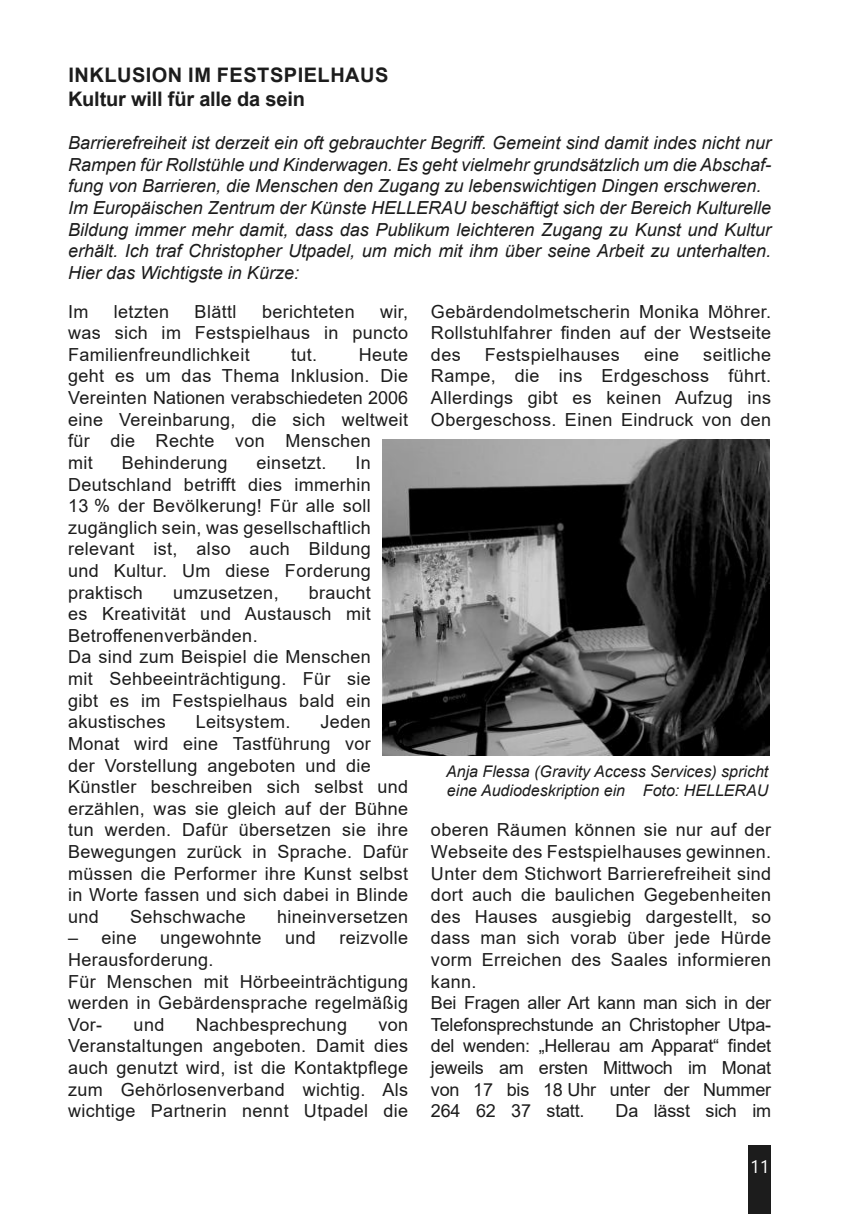
<style>
.page{position:relative;width:862px;height:1214px;background:#fff}
.page>*{position:absolute;margin:0;border:0;box-sizing:border-box;transform-origin:0 0}
.t1{font:700 20px/24px "Arial";letter-spacing:.025em;color:#1c1c1c}
.t2{font:18px/21.6px "Arial";letter-spacing:.02em;color:#1c1c1c;text-align:justify}
.t3{font:italic 18px/21.6px "Arial";color:#1c1c1c}
.t4{font:18px "Arial";letter-spacing:-.01em;color:#1c1c1c}
.t5{font:18px "Segoe UI";color:#fff}
.t6{font:italic 16px/19.2px "Arial";color:#1c1c1c}
</style>
<div class="page">
<div style="left:748px;top:1145px;width:23px;height:68px;background:#1c1c1c"></div>
<img style="left:382px;top:439px;width:388px;height:316px">
<p class="t1" style="left:68px;top:63px;width:322px">InKlUSIon Im FESTSPIElHAUS<br>Kultur will für alle da sein</p>
<p class="t3" style="left:68px;top:132px;width:705px">Barrierefreiheit ist derzeit ein oft gebrauchter Begriff. Gemeint sind damit indes nicht nur Rampen für Rollstühle und Kinderwagen. Es geht vielmehr grundsätzlich um die Abschaf&shy;fung von Barrieren, die Menschen den Zugang zu lebenswichtigen Dingen erschweren.<br>Im Europäischen Zentrum der Künste HELLERAU beschäftigt sich der Bereich Kulturelle Bildung immer mehr damit, dass das Publikum leichteren Zugang zu Kunst und Kultur erhält. Ich traf Christopher Utpadel, um mich mit ihm über seine Arbeit zu unterhalten.<br>Hier das Wichtigste in Kürze:</p>
<p class="t2" style="left:68px;top:302px;width:22px">Im</p>
<p class="t2" style="left:114px;top:302px;width:57px">letzten</p>
<p class="t2" style="left:195px;top:302px;width:43px">Blättl</p>
<p class="t2" style="left:262px;top:302px;width:94px">berichteten</p>
<p class="t2" style="left:431px;top:302px;width:342px">Gebärdendolmetscherin Monika Möhrer.<br>Rollstuhlfahrer finden auf der Westseite des</p>
<p class="t2" style="left:68px;top:302px;width:342px;text-indent:312px">wir, was sich im Festspielhaus in puncto Familienfreundlichkeit</p>
<p class="t2" style="left:431px;top:345px;width:342px;text-indent:272px">seitliche Rampe, die ins Erdgeschoss führt.<br>Allerdings gibt es keinen Aufzug ins Obergeschoss. Einen Eindruck von den</p>
<p class="t2" style="left:485px;top:345px;width:137px">Festspielhauses</p>
<p class="t2" style="left:644px;top:345px;width:37px">eine</p>
<p class="t2" style="left:68px;top:345px;width:342px;text-align:left;text-indent:291px">Heute geht es um das Thema Inklusion. Die<br>Vereinten Nationen verabschiedeten 2006 eine Vereinbarung, die sich weltweit für die Rechte von Menschen<br>mit</p>
<p class="t2" style="left:291px;top:345px;width:28px">tut.</p>
<p class="t2" style="left:68px;top:453px;width:304px;text-indent:287px">In Deutschland betrifft dies immerhin 13 % der Bevölkerung! Für alle soll zugänglich sein, was gesellschaftlich relevant ist, also auch Bildung und Kultur. Um diese Forderung praktisch</p>
<p class="t2" style="left:122px;top:453px;width:107px">Behinderung</p>
<p class="t2" style="left:257px;top:453px;width:71px">einsetzt.</p>
<p class="t2" style="left:68px;top:583px;width:304px;text-align:left;text-indent:241px">braucht es Kreativität und Austausch mit<br>Betroffenenverbänden.<br>Da sind zum Beispiel die Menschen mit Sehbeeinträchtigung. Für sie gibt es im Festspielhaus bald ein akustisches</p>
<p class="t2" style="left:173px;top:583px;width:107px">umzusetzen,</p>
<p class="t2" style="left:68px;top:712px;width:342px;text-align:left;text-indent:252px">Jeden<br>Monat wird eine Tastführung vor<br>der Vorstellung angeboten und die<br>Künstler beschreiben sich selbst und erzählen, was sie gleich auf der Bühne tun werden. Dafür übersetzen sie ihre<br>Bewegungen zurück in Sprache. Dafür müssen die Performer ihre Kunst selbst in Worte fassen und sich dabei in Blinde und</p>
<p class="t2" style="left:196px;top:712px;width:96px">Leitsystem.</p>
<p class="t6" style="left:446px;top:761px;width:324px">Anja Flessa (Gravity Access Services) spricht eine Audiodeskription ein Foto: HELLERAU</p>
<p class="t2" style="left:431px;top:820px;width:342px;text-align:left">oberen Räumen können sie nur auf der Webseite des Festspielhauses gewinnen.<br>Unter dem Stichwort Barrierefreiheit sind dort auch die baulichen Gegebenheiten des Hauses ausgiebig dargestellt, so dass man sich vorab über jede Hürde vorm Erreichen des Saales informieren kann.<br>Bei Fragen aller Art kann man sich in der Telefonsprechstunde an Christopher Utpa&shy;del wenden: „Hellerau am Apparat“ findet jeweils am ersten Mittwoch im Monat von 17 bis 18 Uhr unter der Nummer 264 62 37 statt.</p>
<p class="t2" style="left:130px;top:905px;width:117px">Sehschwache</p>
<p class="t2" style="left:277px;top:905px;width:133px">hineinversetzen</p>
<p class="t2" style="left:68px;top:927px;width:70px">– eine</p>
<p class="t2" style="left:160px;top:927px;width:103px">ungewohnte</p>
<p class="t2" style="left:285px;top:927px;width:32px">und</p>
<p class="t2" style="left:339px;top:927px;width:70px">reizvolle</p>
<p class="t2" style="left:68px;top:950px;width:342px;text-align:left">Herausforderung.<br>Für Menschen mit Hörbeeinträchtigung werden in Gebärdensprache regelmäßig<br>Vor-</p>
<p class="t2" style="left:134px;top:1013px;width:32px">und</p>
<p class="t2" style="left:196px;top:1013px;width:153px">Nachbesprechung</p>
<p class="t2" style="left:68px;top:1013px;width:342px;text-indent:310px">von Veranstaltungen angeboten. Damit dies auch genutzt wird, ist die Kontaktpflege zum Gehörlosenverband wichtig. Als wichtige Partnerin nennt Utpadel die</p>
<p class="t4" style="left:615px;top:1098px;width:157px">Da lässt sich im</p>
<p class="t5" style="left:750px;top:1155px;width:21px">11</p>
</div>
